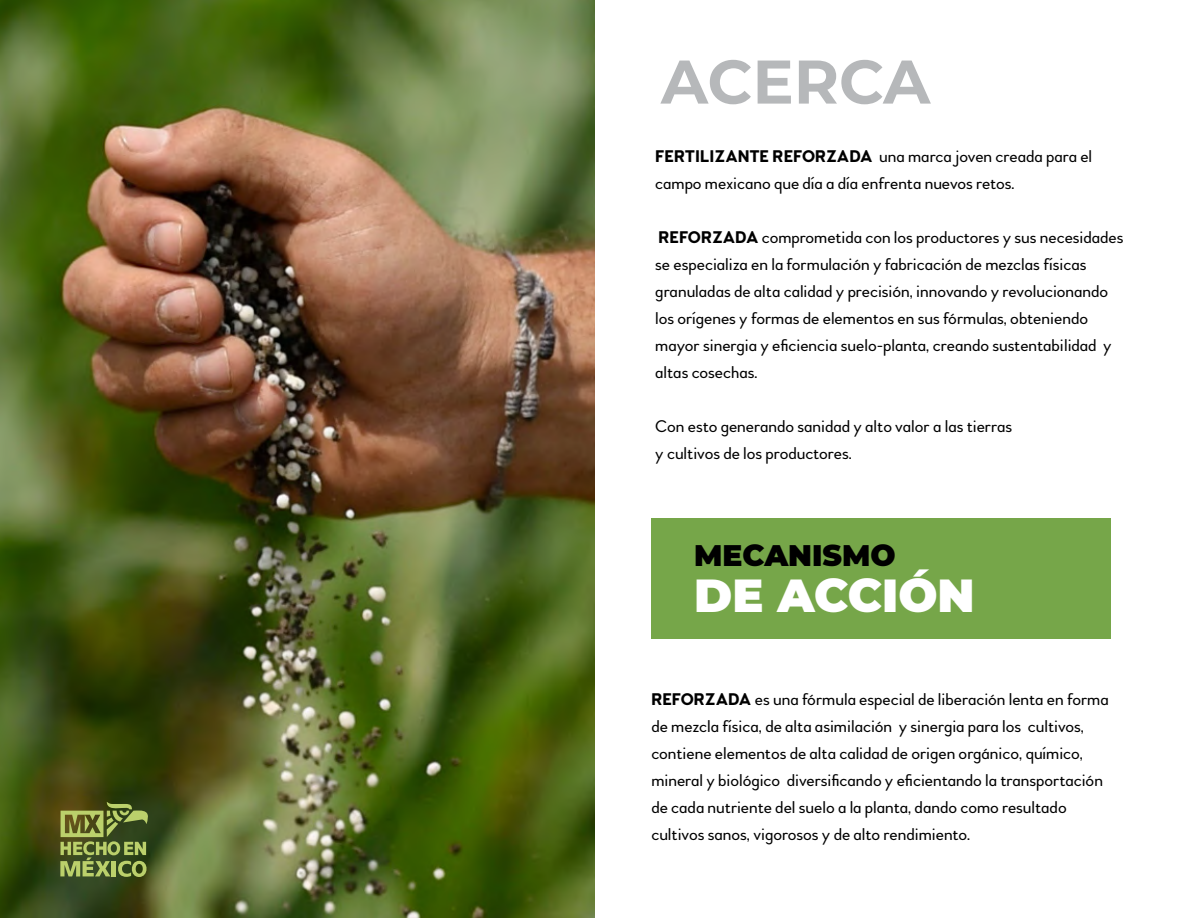
<style>
.page{position:relative;width:1188px;height:918px;background:#fff}
.page>*{position:absolute;margin:0;border:0;box-sizing:border-box;transform-origin:0 0}
.t1{font:700 61.5px "Montserrat";color:#b6b8ba}
.t2{font:900 46.2px "Montserrat";color:#fff}
.t3{font:900 29.7px "Montserrat";color:#000}
.t4{font:16.8px/27px "Woodford Bourne";color:#000}
.s1{font-weight:700}
</style>
<div class="page">
<div style="left:651px;top:518px;width:460px;height:120px;background:#76a649"></div>
<img style="left:0;top:0;width:594px;height:918px">
<svg style="left:60px;top:802px;width:89px;height:75px;background:#6c7b39"></svg>
<h1 class="t1" style="left:661px;top:37px;width:271px">ACERCA</h1>
<p class="t4" style="left:655px;top:143px;width:439px"><span class="s1">FERTILIZANTE REFORZADA</span> una marca joven creada para el campo mexicano que día a día enfrenta nuevos retos.</p>
<p class="t4" style="left:655px;top:224px;width:470px"><span class="s1">REFORZADA</span> comprometida con los productores y sus necesidades se especializa en la formulación y fabricación de mezclas físicas granuladas de alta calidad y precisión, innovando y revolucionando los orígenes y formas de elementos en sus fórmulas, obteniendo mayor sinergia y eficiencia suelo-planta, creando sustentabilidad y altas cosechas.</p>
<p class="t4" style="left:655px;top:413px;width:359px">Con esto generando sanidad y alto valor a las tierras y cultivos de los productores.</p>
<h3 class="t3" style="left:694px;top:533px;width:203px">MECANISMO</h3>
<h2 class="t2" style="left:694px;top:561px;width:282px">DE ACCIÓN</h2>
<p class="t4" style="left:651px;top:686px;width:459px"><span class="s1">REFORZADA</span> es una fórmula especial de liberación lenta en forma de mezcla física, de alta asimilación y sinergia para los cultivos, contiene elementos de alta calidad de origen orgánico, químico, mineral y biológico diversificando y eficientando la transportación de cada nutriente del suelo a la planta, dando como resultado cultivos sanos, vigorosos y de alto rendimiento.</p>
</div>
